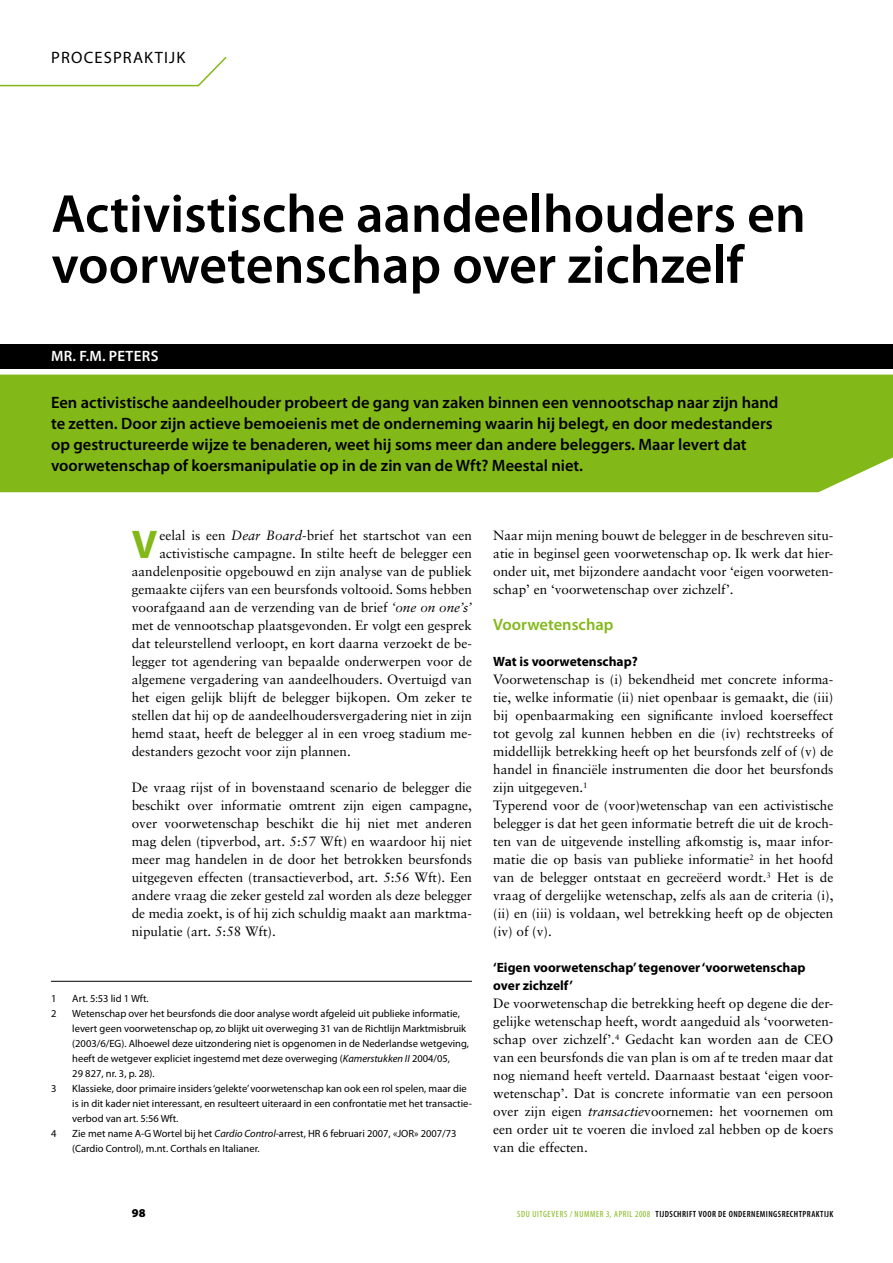
<style>
.page{position:relative;width:893px;height:1263px;background:#fff}
.page>*{position:absolute;margin:0;border:0;box-sizing:border-box;transform-origin:0 0}
.t1{font:600 54px/51px "Myriad Pro";color:#000}
.t2{font:700 40.2px "Myriad Pro";color:#83b819}
.t3{font:600 16.5px/21px "Myriad Pro";color:#000}
.t4{font:600 16.5px "Myriad Pro";color:#83b819}
.t5{font:16.5px "Myriad Pro";color:#000}
.t6{font:600 15px "Myriad Pro";letter-spacing:.02em;color:#fff}
.t7{font:13.5px/18px "Sabon";color:#000;text-align:justify}
.t8{font:900 12px "Myriad Pro";color:#000}
.t9{font:10.5px/15px "Myriad Pro";color:#000}
.t10{font:600 condensed 9px "Myriad Pro";letter-spacing:.05em;color:#000}
.s1{font-style:italic}
.s2{font-family:"Myriad Pro";font-weight:700}
.s3{font-weight:400;color:#83b819}
</style>
<div class="page">
<hr style="left:51px;top:981px;width:421px;height:1px;background:#000">
<svg style="left:0;top:56px;width:227px;height:31px"></svg>
<div style="left:0;top:375px;width:893px;height:117px;background:#83b819"></div>
<div style="left:0;top:344px;width:893px;height:25px;background:#000"></div>
<p class="t5" style="left:51px;top:48px;width:11px">procespraktijk</p>
<p class="t1" style="left:51px;top:187px;width:756px">Activistische aandeelhouders en voorwetenschap over zichzelf</p>
<p class="t6" style="left:51px;top:347px;width:107px">Mr. F.M. Peters</p>
<p class="t3" style="left:51px;top:391px;width:729px">Een activistische aandeelhouder probeert de gang van zaken binnen een vennootschap naar zijn hand te zetten. Door zijn actieve bemoeienis met de onderneming waarin hij belegt, en door medestanders op gestructureerde wijze te benaderen, weet hij soms meer dan andere beleggers. Maar levert dat voorwetenschap of koersmanipulatie op in de zin van de Wft? Meestal niet.</p>
<p class="t2" style="left:132px;top:518px;width:27px">V</p>
<p class="t7" style="left:159px;top:526px;width:314px">eelal is een <span class="s1">Dear Board</span>-brief het startschot van een</p>
<p class="t7" style="left:159px;top:544px;width:314px">activistische campagne. In stilte heeft de belegger een</p>
<p class="t7" style="left:132px;top:562px;width:342px">aandelenpositie opgebouwd en zijn analyse van de publiek</p>
<p class="t7" style="left:132px;top:580px;width:342px">gemaakte cijfers van een beursfonds voltooid. Soms hebben</p>
<p class="t7" style="left:132px;top:598px;width:342px">voorafgaand aan de verzending van de brief <span class="s1">‘one on one’s’</span></p>
<p class="t7" style="left:132px;top:616px;width:342px">met de vennootschap plaatsgevonden. Er volgt een gesprek</p>
<p class="t7" style="left:132px;top:634px;width:342px">dat teleurstellend verloopt, en kort daarna verzoekt de be-</p>
<p class="t7" style="left:132px;top:652px;width:342px">legger tot agendering van bepaalde onderwerpen voor de</p>
<p class="t7" style="left:132px;top:670px;width:342px">algemene vergadering van aandeelhouders. Overtuigd van</p>
<p class="t7" style="left:132px;top:688px;width:342px">het eigen gelijk blijft de belegger bijkopen. Om zeker te</p>
<p class="t7" style="left:132px;top:706px;width:342px">stellen dat hij op de aandeelhoudersvergadering niet in zijn</p>
<p class="t7" style="left:132px;top:724px;width:342px">hemd staat, heeft de belegger al in een vroeg stadium me-</p>
<p class="t7" style="left:132px;top:742px;width:221px">destanders gezocht voor zijn plannen.</p>
<p class="t7" style="left:132px;top:778px;width:342px">De vraag rijst of in bovenstaand scenario de belegger die beschikt over informatie omtrent zijn eigen campagne, over voorwetenschap beschikt die hij niet met anderen mag delen (tipverbod, art. 5:57 Wft) en waardoor hij niet meer mag handelen in de door het betrokken beursfonds uitgegeven effecten (transactieverbod, art. 5:56 Wft). Een andere vraag die zeker gesteld zal worden als deze belegger de media zoekt, is of hij zich schuldig maakt aan marktma&shy;nipulatie (art. 5:58 Wft).</p>
<p class="t9" style="left:51px;top:990px;width:7px">1</p>
<p class="t9" style="left:72px;top:990px;width:78px">Art. 5:53 lid 1 Wft.</p>
<p class="t9" style="left:51px;top:1005px;width:7px">2</p>
<p class="t9" style="left:72px;top:1005px;width:398px">Wetenschap over het beursfonds die door analyse wordt afgeleid uit publieke informatie, levert geen voorwetenschap op, zo blijkt uit overweging 31 van de Richtlijn Marktmisbruik (2003/6/EG). Alhoewel deze uitzondering niet is opgenomen in de Nederlandse wetgeving, heeft de wetgever expliciet ingestemd met deze overweging (<span class="s1">Kamerstukken II</span> 2004/05,<br>29 827, nr. 3, p. 28).</p>
<p class="t9" style="left:51px;top:1080px;width:7px">3</p>
<p class="t9" style="left:72px;top:1080px;width:401px">Klassieke, door primaire insiders ‘gelekte’ voorwetenschap kan ook een rol spelen, maar die is in dit kader niet interessant, en resulteert uiteraard in een confrontatie met het transactie&shy;verbod van art. 5:56 Wft.</p>
<p class="t9" style="left:51px;top:1125px;width:7px">4</p>
<p class="t9" style="left:72px;top:1125px;width:386px">Zie met name A-G Wortel bij het <span class="s1">Cardio Control</span>-arrest, HR 6 februari 2007, «JOR» 2007/73 (Cardio Control), m.nt. Corthals en Italianer.</p>
<p class="t7" style="left:493px;top:526px;width:342px">Naar mijn mening bouwt de belegger in de beschreven situ&shy;atie in beginsel geen voorwetenschap op. Ik werk dat hier&shy;onder uit, met bijzondere aandacht voor ‘eigen voorweten&shy;schap’ en ‘voorwetenschap over zichzelf’.</p>
<p class="t4" style="left:493px;top:614px;width:122px">Voorwetenschap</p>
<p class="t7" style="left:493px;top:652px;width:342px;text-align:left"><span class="s2">Wat is voorwetenschap?<br></span>Voorwetenschap is (i) bekendheid met concrete informa&shy;tie, welke informatie (ii) niet openbaar is gemaakt, die (iii) bij openbaarmaking een significante invloed koerseffect tot gevolg zal kunnen hebben en die (iv) rechtstreeks of middellijk betrekking heeft op het beursfonds zelf of (v) de handel in financiële instrumenten die door het beursfonds zijn uitgegeven.<sup>1<br></sup>Typerend voor de (voor)wetenschap van een activistische belegger is dat het geen informatie betreft die uit de kroch&shy;ten van de uitgevende instelling afkomstig is, maar infor&shy;matie die op basis van publieke informatie<sup>2</sup> in het hoofd van de belegger ontstaat en gecreëerd wordt.<sup>3</sup> Het is de vraag of dergelijke wetenschap, zelfs als aan de criteria (i), (ii) en (iii) is voldaan, wel betrekking heeft op de objecten (iv) of (v).</p>
<p class="t7" style="left:493px;top:958px;width:342px;text-align:left"><span class="s2">‘Eigen voorwetenschap’ tegenover ‘voorwetenschap over zichzelf’<br></span>De voorwetenschap die betrekking heeft op degene die der&shy;gelijke wetenschap heeft, wordt aangeduid als ‘voorweten&shy;schap over zichzelf’.<sup>4</sup> Gedacht kan worden aan de CEO van een beursfonds die van plan is om af te treden maar dat nog niemand heeft verteld. Daarnaast bestaat ‘eigen voor&shy;wetenschap’. Dat is concrete informatie van een persoon over zijn eigen <span class="s1">transactie</span>voornemen: het voornemen om een order uit te voeren die invloed zal hebben op de koers van die effecten.</p>
<p class="t8" style="left:132px;top:1205px;width:15px">98</p>
<p class="t10" style="left:517px;top:1208px;width:318px"><span class="s3">SDU UITGEVERS / NUMMER 3, APRIL 2008</span> TIJDSCHRIFT VOOR DE ONDERNEMINGSRECHTPRAKTIJK</p>
</div>
